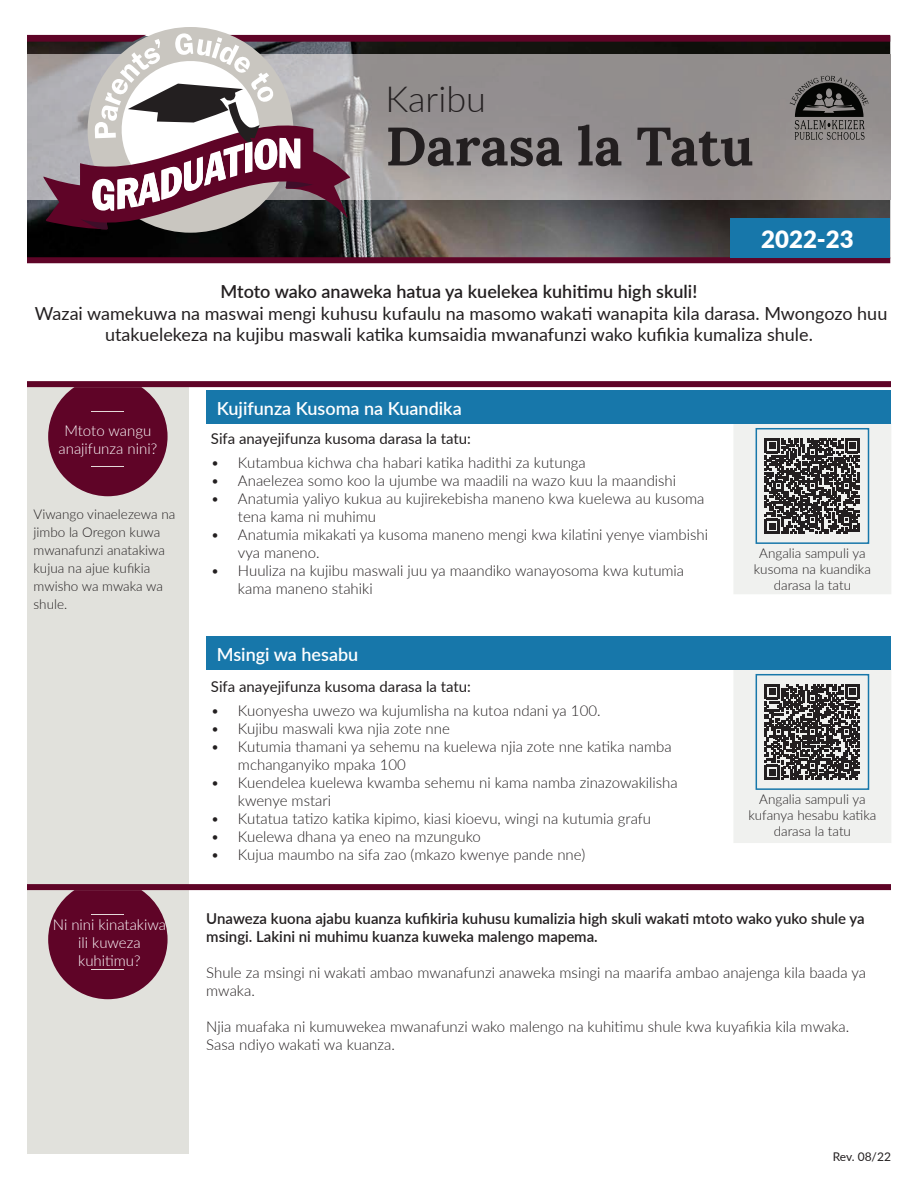
<style>
.page{position:relative;width:918px;height:1188px;background:#fff}
.page>*{position:absolute;margin:0;border:0;box-sizing:border-box;transform-origin:0 0}
.t1{font:700 54px "Tdtvlx Lora";color:#231f20}
.t2{font:300 36px "Kksjpl Lato";color:#231f20}
.t3{font:900 24px "Vymkmp Lato";color:#fff}
.t4{font:18px/21.6px "Ytmxpx Lato";color:#231f20;text-align:center}
.t5{font:600 18px "Ltvgkv Lato";color:#231f20}
.t6{font:600 18px "Ltvgkv Lato";color:#fff}
.t7{font:300 15px/18px "Kksjpl Lato";color:#231f20}
.t8{font:600 15px/18px "Ltvgkv Lato";color:#231f20}
.t9{font:15px "Ytmxpx Lato";color:#231f20}
.t10{font:300 15px/18px "Mpprns Lato";color:#fff;text-align:center}
.t11{font:300 15px "Kksjpl Lato";color:#fff}
.t12{font:300 13.5px/16.2px "Kksjpl Lato";color:#231f20;text-align:center}
.t13{font:300 13.5px "Mpprns Lato";color:#231f20}
.t14{font:12px "Ytmxpx Lato";letter-spacing:-.005em;color:#231f20}
.s1{font-family:"Mpprns Lato"}
</style>
<div class="page">
<img style="left:27px;top:230px;width:703px;height:27px">
<div style="left:27px;top:257px;width:863px;height:6px;background:#5f0427"></div>
<div style="left:730px;top:219px;width:160px;height:39px;background:#1777aa"></div>
<svg style="left:734px;top:424px;width:157px;height:170px"></svg>
<div style="left:756px;top:428px;width:113px;height:116px;border:2px solid #1777aa"></div>
<svg style="left:734px;top:670px;width:157px;height:173px"></svg>
<div style="left:756px;top:674px;width:113px;height:116px;border:2px solid #1777aa"></div>
<div style="left:206px;top:390px;width:685px;height:34px;background:#1777aa"></div>
<div style="left:206px;top:636px;width:685px;height:34px;background:#1777aa"></div>
<svg style="left:27px;top:33px;width:863px;height:197px;background:#8b8184"></svg>
<div style="left:27px;top:387px;width:162px;height:767px;background:#e1e1dc"></div>
<svg style="left:48px;top:387px;width:120px;height:109px"></svg>
<hr style="left:91px;top:467px;width:33px;height:1px;background:#e5d9d9">
<div style="left:27px;top:381px;width:864px;height:6px;background:#5f0427"></div>
<div style="left:27px;top:884px;width:864px;height:6px;background:#5f0427"></div>
<svg style="left:48px;top:890px;width:120px;height:109px"></svg>
<hr style="left:91px;top:970px;width:33px;height:1px;background:#e5d9d9">
<hr style="left:91px;top:914px;width:33px;height:1px;background:#e5d9d9">
<hr style="left:91px;top:411px;width:33px;height:1px;background:#e5d9d9">
<h2 class="t2" style="left:386px;top:74px;width:102px">Karibu</h2>
<h1 class="t1" style="left:386px;top:100px;width:370px">Darasa la Tatu</h1>
<h3 class="t3" style="left:761px;top:221px;width:94px">2022-23</h3>
<p class="t5" style="left:221px;top:279px;width:478px">Mtoto wako anaweka hatua ya kuelekea kuhitimu high skuli!</p>
<p class="t4" style="left:35px;top:302px;width:854px">Wazai wamekuwa na maswai mengi kuhusu kufaulu na masomo wakati wanapita kila darasa. Mwongozo huu utakuelekeza na kujibu maswali katika kumsaidia mwanafunzi wako kufikia kumaliza shule.</p>
<p class="t10" style="left:59px;top:421px;width:100px">Mtoto wangu anajifunza nini?</p>
<p class="t13" style="left:34px;top:505px;width:143px">Viwango vinaelezewa na</p>
<p class="t12" style="left:34px;top:523px;width:133px;line-height:18px;text-align:left">jimbo la Oregon kuwa mwanafunzi anatakiwa kujua na ajue kufikia mwisho wa mwaka wa shule.</p>
<p class="t10" style="left:53px;top:915px;width:115px">Ni nini kinatakiwa ili kuweza</p>
<p class="t11" style="left:78px;top:950px;width:64px">kuhitimu?</p>
<p class="t6" style="left:217px;top:395px;width:246px">Kujifunza Kusoma na Kuandika</p>
<p class="t9" style="left:211px;top:428px;width:262px">Sifa anayejifunza kusoma darasa la tatu:</p>
<p class="t7" style="left:211px;top:453px;width:376px"><span class="s1">•</span> Kutambua kichwa cha habari katika hadithi za kutunga</p>
<p class="t7" style="left:211px;top:471px;width:467px"><span class="s1">•</span> Anaelezea somo koo la ujumbe wa maadili na wazo kuu la maandishi</p>
<p class="t7" style="left:238px;top:489px;width:468px;text-indent:-27px"><span class="s1">•</span> Anatumia yaliyo kukua au kujirekebisha maneno kwa kuelewa au kusoma tena kama ni muhimu</p>
<p class="t7" style="left:238px;top:525px;width:472px;text-indent:-27px"><span class="s1">•</span> Anatumia mikakati ya kusoma maneno mengi kwa kilatini yenye viambishi vya maneno.</p>
<p class="t7" style="left:238px;top:561px;width:448px;text-indent:-27px"><span class="s1">•</span> Huuliza na kujibu maswali juu ya maandiko wanayosoma kwa kutumia kama maneno stahiki</p>
<p class="t6" style="left:217px;top:642px;width:143px">Msingi wa hesabu</p>
<p class="t9" style="left:211px;top:675px;width:262px">Sifa anayejifunza kusoma darasa la tatu:</p>
<p class="t7" style="left:211px;top:701px;width:391px"><span class="s1">•</span> Kuonyesha uwezo wa kujumlisha na kutoa ndani ya 100.</p>
<p class="t7" style="left:211px;top:719px;width:240px"><span class="s1">•</span> Kujibu maswali kwa njia zote nne</p>
<p class="t7" style="left:238px;top:737px;width:435px;text-indent:-27px"><span class="s1">•</span> Kutumia thamani ya sehemu na kuelewa njia zote nne katika namba mchanganyiko mpaka 100</p>
<p class="t7" style="left:238px;top:773px;width:441px;text-indent:-27px"><span class="s1">•</span> Kuendelea kuelewa kwamba sehemu ni kama namba zinazowakilisha kwenye mstari</p>
<p class="t7" style="left:211px;top:809px;width:442px"><span class="s1">•</span> Kutatua tatizo katika kipimo, kiasi kioevu, wingi na kutumia grafu</p>
<p class="t7" style="left:211px;top:827px;width:271px"><span class="s1">•</span> Kuelewa dhana ya eneo na mzunguko</p>
<p class="t7" style="left:211px;top:845px;width:376px"><span class="s1">•</span> Kujua maumbo na sifa zao (mkazo kwenye pande nne)</p>
<p class="t12" style="left:754px;top:544px;width:118px">Angalia sampuli ya kusoma na kuandika darasa la tatu</p>
<p class="t12" style="left:748px;top:790px;width:130px">Angalia sampuli ya kufanya hesabu katika darasa la tatu</p>
<p class="t8" style="left:206px;top:909px;width:660px">Unaweza kuona ajabu kuanza kufikiria kuhusu kumalizia high skuli wakati mtoto wako yuko shule ya msingi. Lakini ni muhimu kuanza kuweka malengo mapema.</p>
<p class="t7" style="left:206px;top:963px;width:661px">Shule za msingi ni wakati ambao mwanafunzi anaweka msingi na maarifa ambao anajenga kila baada ya mwaka.</p>
<p class="t7" style="left:206px;top:1017px;width:644px">Njia muafaka ni kumuwekea mwanafunzi wako malengo na kuhitimu shule kwa kuyafikia kila mwaka.<br>Sasa ndiyo wakati wa kuanza.</p>
<p class="t14" style="left:833px;top:1148px;width:60px">Rev. 08/22</p>
</div>
